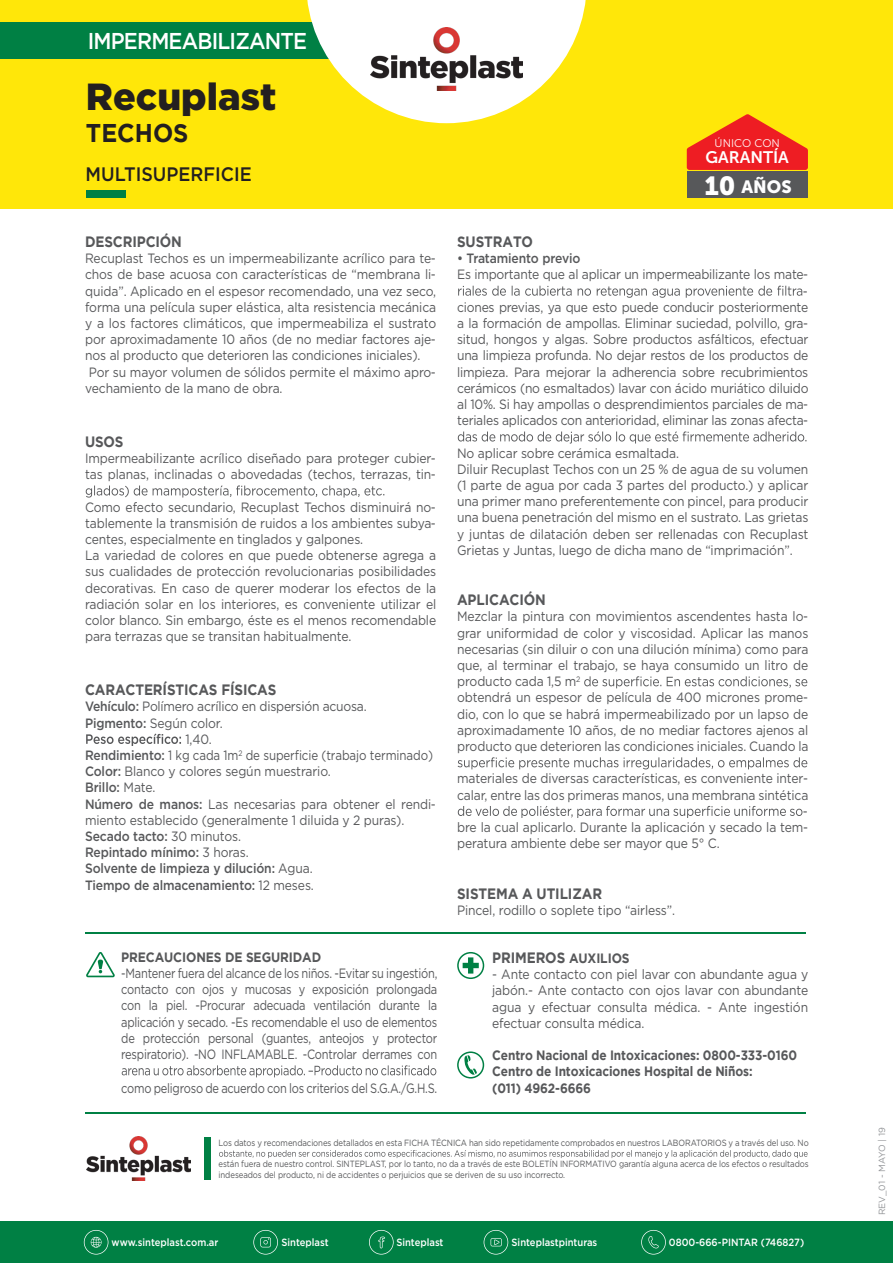
<style>
.page{position:relative;width:893px;height:1263px;background:#fff}
.page>*{position:absolute;margin:0;border:0;box-sizing:border-box;transform-origin:0 0}
.t1{font:900 37.8px "Gotham";color:#231f20}
.t2{font:700 25.65px "Gotham";color:#231f20;scale:.93 1}
.t3{font:500 22.95px "Gotham";letter-spacing:-.04em;color:#fff;scale:.91 1}
.t4{font:500 19.5px "Gotham";color:#231f20;scale:.92 1}
.t5{font:17.7px "Museo Sans 900";color:#fff}
.t6{font:16.65px "Museo Sans 700";color:#fff}
.t7{font:700 15px "Gotham";letter-spacing:-.01em;color:#57585a;scale:.9 1}
.t8{font:13.5px/16.2px "Gotham";letter-spacing:-.01em;color:#57585a;scale:.9 1}
.t9{font:13.5px/16.2px "Gotham";letter-spacing:-.01em;color:#57585a;text-align:justify;scale:.82 1}
.t10{font:500 13.5px "Gotham";letter-spacing:-.01em;color:#57585a;scale:.9 1}
.t11{font:700 13.5px/16.2px "Gotham";letter-spacing:-.01em;color:#57585a;scale:.88 1}
.t12{font:13.5px "Gotham";letter-spacing:-.01em;color:#57585a;scale:.86 1}
.t13{font:700 13.5px "Gotham";letter-spacing:-.01em;color:#57585a;scale:.9 1}
.t14{font:11.1px "Museo Sans 300";color:#fff}
.t15{font:500 10.5px "Gotham";color:#fff;scale:.9 1}
.t16{font:9px/10.8px "Gotham";letter-spacing:-.01em;color:#57585a;scale:.87 1}
.t17{font:9px "Gotham";color:#939598}
.s1{font-weight:500}
.s2{font-weight:400}
.s3{font-size:26.1px}
.s4{font-size:13.5px}
</style>
<div class="page">
<svg style="left:86px;top:485px;width:298px;height:13px"></svg>
<svg style="left:86px;top:733px;width:95px;height:13px"></svg>
<svg style="left:458px;top:286px;width:344px;height:12px"></svg>
<svg style="left:458px;top:431px;width:348px;height:13px"></svg>
<svg style="left:584px;top:676px;width:223px;height:12px"></svg>
<svg style="left:458px;top:757px;width:349px;height:12px"></svg>
<svg style="left:458px;top:806px;width:344px;height:12px"></svg>
<div style="left:0;top:0;width:893px;height:208px;background:#ffe709"></div>
<div style="left:86px;top:191px;width:39px;height:7px;background:#008044"></div>
<div style="left:0;top:23px;width:354px;height:36px;background:#008044"></div>
<svg style="left:306px;top:0;width:280px;height:123px"></svg>
<img style="left:371px;top:27px;width:151px;height:64px">
<div style="left:0;top:1221px;width:893px;height:42px;background:#008044"></div>
<svg style="left:84px;top:1230px;width:24px;height:24px"></svg>
<svg style="left:253px;top:1230px;width:25px;height:24px"></svg>
<svg style="left:369px;top:1230px;width:25px;height:24px"></svg>
<svg style="left:484px;top:1230px;width:24px;height:24px"></svg>
<svg style="left:641px;top:1230px;width:25px;height:24px"></svg>
<svg style="left:122px;top:1065px;width:314px;height:12px"></svg>
<svg style="left:457px;top:952px;width:27px;height:27px"></svg>
<svg style="left:457px;top:1051px;width:27px;height:27px"></svg>
<svg style="left:86px;top:952px;width:29px;height:25px"></svg>
<svg style="left:219px;top:1150px;width:589px;height:8px"></svg>
<img style="left:86px;top:1137px;width:105px;height:44px">
<div style="left:205px;top:1137px;width:6px;height:43px;background:#008044"></div>
<hr style="left:86px;top:932px;width:720px;height:2px;background:#008044">
<hr style="left:86px;top:1112px;width:720px;height:2px;background:#008044">
<div style="left:687px;top:172px;width:121px;height:26px;background:#57585a"></div>
<svg style="left:687px;top:114px;width:121px;height:56px"></svg>
<h3 class="t3" style="left:88px;top:25px;width:243px">IMPERMEABILIZANTE</h3>
<h1 class="t1" style="left:86px;top:75px;width:192px">Recuplast</h1>
<h2 class="t2" style="left:86px;top:118px;width:112px">TECHOS</h2>
<h3 class="t4" style="left:86px;top:162px;width:182px">MULTISUPERFICIE</h3>
<p class="t7" style="left:85px;top:233px;width:109px">DESCRIPCIÓN</p>
<p class="t8" style="left:85px;top:250px;width:392px">Recuplast Techos es un impermeabilizante acrílico para te&shy;chos de base acuosa con características de “membrana li&shy;quida”. Aplicado en el espesor recomendado, una vez seco, forma una película super elástica, alta resistencia mecánica y a los factores climáticos, que impermeabiliza el sustrato por aproximadamente 10 años (de no mediar factores aje&shy;nos al producto que deterioren las condiciones iniciales).<br>Por su mayor volumen de sólidos permite el máximo apro&shy;vechamiento de la mano de obra.</p>
<p class="t7" style="left:85px;top:433px;width:44px">USOS</p>
<p class="t8" style="left:85px;top:450px;width:391px">Impermeabilizante acrílico diseñado para proteger cubier&shy;tas planas, inclinadas o abovedadas (techos, terrazas, tin-</p>
<p class="t8" style="left:85px;top:498px;width:392px">Como efecto secundario, Recuplast Techos disminuirá no&shy;tablemente la transmisión de ruidos a los ambientes subya&shy;centes, especialmente en tinglados y galpones.<br>La variedad de colores en que puede obtenerse agrega a sus cualidades de protección revolucionarias posibilidades decorativas. En caso de querer moderar los efectos de la radiación solar en los interiores, es conveniente utilizar el color blanco. Sin embargo, éste es el menos recomendable para terrazas que se transitan habitualmente.</p>
<p class="t7" style="left:85px;top:681px;width:214px">CARACTERÍSTICAS FÍSICAS</p>
<p class="t8" style="left:85px;top:698px;width:314px"><span class="s1">Vehículo:</span> Polímero acrílico en dispersión acuosa.</p>
<p class="t8" style="left:85px;top:714px;width:154px"><span class="s1">Pigmento:</span> Según color.</p>
<p class="t8" style="left:185px;top:731px;width:31px">1,40.</p>
<p class="t12" style="left:85px;top:748px;width:406px"><span class="s1">Rendimiento:</span> 1 kg cada 1m<sup>2</sup> de superficie (trabajo terminado)</p>
<p class="t8" style="left:85px;top:763px;width:275px"><span class="s1">Color:</span> Blanco y colores según muestrario.</p>
<p class="t10" style="left:85px;top:779px;width:80px">Brillo: <span class="s2">Mate.</span></p>
<p class="t8" style="left:85px;top:795px;width:391px"><span class="s1">Número de manos:</span> Las necesarias para obtener el rendi-</p>
<p class="t8" style="left:85px;top:812px;width:356px">miento establecido (generalmente 1 diluida y 2 puras).</p>
<p class="t10" style="left:85px;top:827px;width:175px">Secado tacto: <span class="s2">30 minutos.</span></p>
<p class="t10" style="left:85px;top:844px;width:183px">Repintado mínimo: <span class="s2">3 horas.</span></p>
<p class="t10" style="left:85px;top:860px;width:254px">Solvente de limpieza y dilución: <span class="s2">Agua.</span></p>
<p class="t10" style="left:85px;top:876px;width:256px">Tiempo de almacenamiento: <span class="s2">12 meses.</span></p>
<p class="t13" style="left:121px;top:949px;width:224px">PRECAUCIONES DE SEGURIDAD</p>
<p class="t9" style="left:121px;top:965px;width:387px">-Mantener fuera del alcance de los niños. -Evitar su ingestión, contacto con ojos y mucosas y exposición prolongada con la piel. -Procurar adecuada ventilación durante la aplicación y secado. -Es recomendable el uso de elementos de protección personal (guantes, anteojos y protector respiratorio). -NO INFLAMABLE. -Controlar derrames con</p>
<p class="t9" style="left:121px;top:1080px;width:387px">como peligroso de acuerdo con los criterios del S.G.A./G.H.S.</p>
<p class="t14" style="left:715px;top:137px;width:67px">ÚNICO CON</p>
<p class="t6" style="left:705px;top:147px;width:85px">GARANTÍA</p>
<h3 class="t5" style="left:704px;top:176px;width:89px"><span class="s3">10</span> AÑOS</h3>
<p class="t7" style="left:457px;top:233px;width:86px">SUSTRATO</p>
<p class="t10" style="left:457px;top:250px;width:139px">• Tratamiento previo</p>
<p class="t8" style="left:457px;top:266px;width:392px;text-align:right">Es importante que al aplicar un impermeabilizante los mate--<br>ciones previas, ya que esto puede conducir posteriormente a la formación de ampollas. Eliminar suciedad, polvillo, gra&shy;situd, hongos y algas. Sobre productos asfálticos, efectuar una limpieza profunda. No dejar restos de los productos de limpieza. Para mejorar la adherencia sobre recubrimientos cerámicos (no esmaltados) lavar con ácido muriático diluido al 10%. Si hay ampollas o desprendimientos parciales de ma&shy;teriales aplicados con anterioridad, eliminar las zonas afecta-</p>
<p class="t8" style="left:457px;top:444px;width:392px">No aplicar sobre cerámica esmaltada.<br>Diluir Recuplast Techos con un 25 % de agua de su volumen (1 parte de agua por cada 3 partes del producto.) y aplicar una primer mano preferentemente con pincel, para producir una buena penetración del mismo en el sustrato. Las grietas y juntas de dilatación deben ser rellenadas con Recuplast Grietas y Juntas, luego de dicha mano de “imprimación”.</p>
<p class="t7" style="left:457px;top:591px;width:100px">APLICACIÓN</p>
<p class="t8" style="left:457px;top:608px;width:392px">Mezclar la pintura con movimientos ascendentes hasta lo&shy;grar uniformidad de color y viscosidad. Aplicar las manos necesarias (sin diluir o con una dilución mínima) como para que, al terminar el trabajo, se haya consumido un litro de producto cada 1,5 m<sup>2<br></sup>obtendrá un espesor de película de 400 micrones prome&shy;dio, con lo que se habrá impermeabilizado por un lapso de aproximadamente 10 años, de no mediar factores ajenos al producto que deterioren las condiciones iniciales. Cuando la</p>
<p class="t8" style="left:457px;top:770px;width:391px">materiales de diversas características, es conveniente inter-</p>
<p class="t8" style="left:457px;top:786px;width:392px">calar, entre las dos primeras manos, una membrana sintética</p>
<p class="t8" style="left:803px;top:803px;width:7px">-</p>
<p class="t8" style="left:457px;top:819px;width:391px">bre la cual aplicarlo. Durante la aplicación y secado la tem-</p>
<p class="t8" style="left:457px;top:835px;width:293px">peratura ambiente debe ser mayor que 5° C.</p>
<p class="t7" style="left:457px;top:885px;width:163px">SISTEMA A UTILIZAR</p>
<p class="t8" style="left:457px;top:902px;width:244px">Pincel, rodillo o soplete tipo “airless”.</p>
<p class="t7" style="left:492px;top:949px;width:154px">PRIMEROS <span class="s4">AUXILIOS</span></p>
<p class="t8" style="left:492px;top:966px;width:353px;text-align:justify">- Ante contacto con piel lavar con abundante agua y jabón.- Ante contacto con ojos lavar con abundante agua y efectuar consulta médica. - Ante ingestión efectuar consulta médica.</p>
<p class="t11" style="left:492px;top:1047px;width:348px">Centro Nacional de Intoxicaciones: 0800-333-0160<br>Centro de Intoxicaciones Hospital de Niños:<br>(011) 4962-6666</p>
<p class="t16" style="left:219px;top:1137px;width:680px">Los datos y recomendaciones detallados en esta FICHA TÉCNICA han sido repetidamente comprobados en nuestros LABORATORIOS y a través del uso. No</p>
<p class="t16" style="left:219px;top:1159px;width:680px">están fuera de nuestro control. SINTEPLAST, por lo tanto, no da a través de este BOLETÍN INFORMATIVO garantía alguna acerca de los efectos o resultados indeseados del producto, ni de accidentes o perjuicios que se deriven de su uso incorrecto.</p>
<p class="t15" style="left:112px;top:1235px;width:120px">www.sinteplast.com.ar</p>
<p class="t15" style="left:282px;top:1235px;width:54px">Sinteplast</p>
<p class="t15" style="left:396px;top:1235px;width:54px">Sinteplast</p>
<p class="t15" style="left:512px;top:1235px;width:97px">Sinteplastpinturas</p>
<p class="t15" style="left:669px;top:1235px;width:152px">0800-666-PINTAR (746827)</p>
<p class="t17" style="left:877px;top:1215px;width:90px;rotate:-90deg">REV_01 - MAYO | 19</p>
</div>
